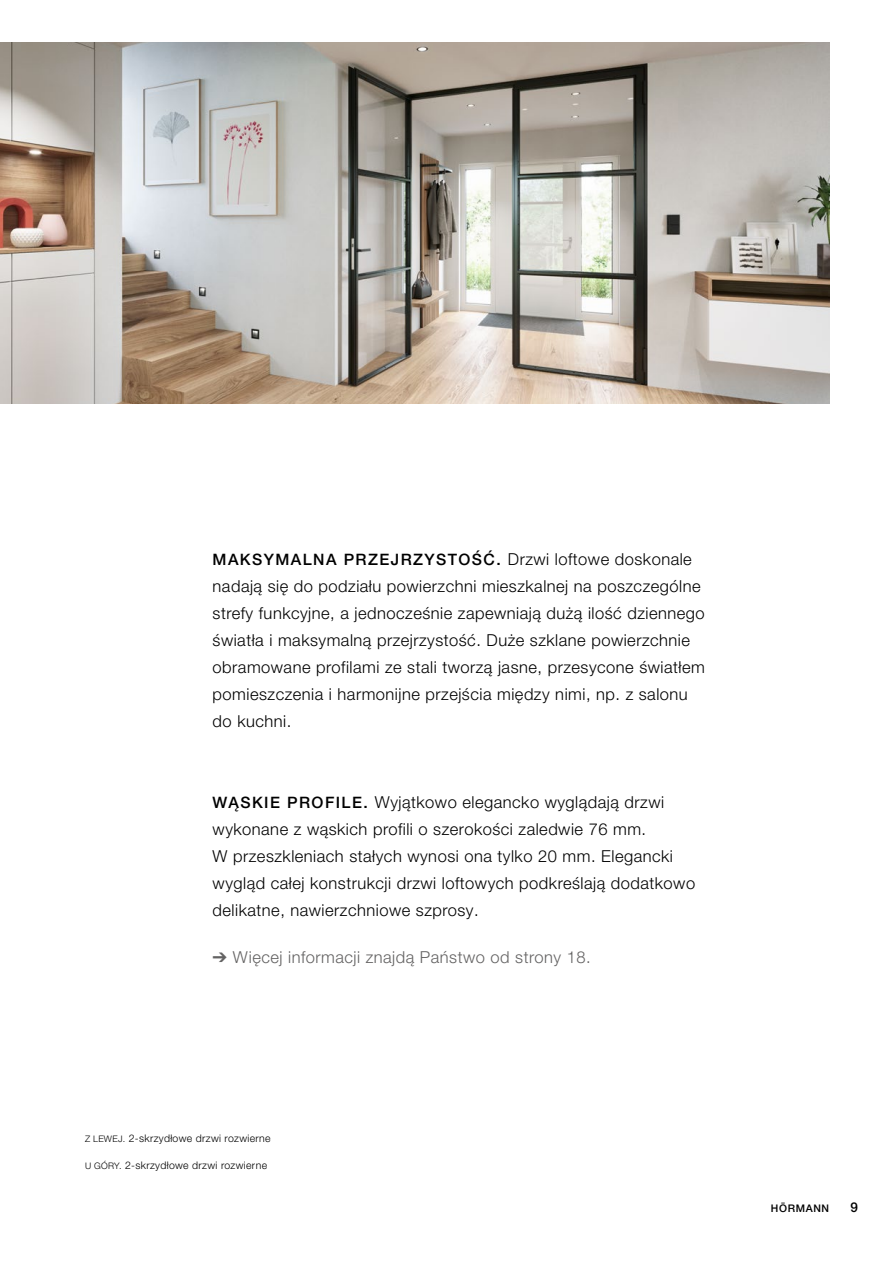
<style>
.page{position:relative;width:893px;height:1263px;background:#fff}
.page>*{position:absolute;margin:0;border:0;box-sizing:border-box;transform-origin:0 0}
.t1{font:300 16.5px/27px "Hoermann Helvetica Neue";letter-spacing:.03em;color:#000}
.t2{font:300 16.5px "Hoermann Helvetica Neue";letter-spacing:.03em;color:#646363}
.t3{font:500 15.75px "Hoermann Helvetica Neue";letter-spacing:.09em;color:#000}
.t4{font:500 13.5px "Hoermann Helvetica Neue";color:#000}
.t5{font:300 10.5px "Hoermann Helvetica Neue";letter-spacing:.03em;color:#000}
.t6{font:500 10.5px "Hoermann Helvetica Neue";letter-spacing:.06em;color:#000}
.s1{font-weight:300;font-size:16.5px}
.s2{font-weight:500;font-size:15.75px}
.s3{font-size:9px}
</style>
<div class="page">
<img style="left:0;top:43px;width:829px;height:361px">
<p class="t3" style="left:213px;top:548px;width:481px">MAKSYMALNA PRZEJRZYSTOŚĆ. <span class="s1">Drzwi loftowe doskonale</span></p>
<p class="t1" style="left:213px;top:571px;width:494px">nadają się do podziału powierzchni mieszkalnej na poszczególne strefy funkcyjne, a jednocześnie zapewniają dużą ilość dziennego światła i maksymalną przejrzystość. Duże szklane powierzchnie obramowane profilami ze stali tworzą jasne, przesycone światłem pomieszczenia i harmonijne przejścia między nimi, np. z salonu do kuchni.</p>
<p class="t1" style="left:213px;top:787px;width:484px"><span class="s2">WĄSKIE PROFILE.</span> Wyjątkowo elegancko wyglądają drzwi wykonane z wąskich profili o szerokości zaledwie 76 mm.<br>W przeszkleniach stałych wynosi ona tylko 20 mm. Elegancki wygląd całej konstrukcji drzwi loftowych podkreślają dodatkowo delikatne, nawierzchniowe szprosy.</p>
<p class="t2" style="left:213px;top:945px;width:379px">➔ Więcej informacji znajdą Państwo od strony 18.</p>
<p class="t5" style="left:85px;top:1131px;width:187px"><span class="s3">Z LEWEJ.</span> 2-skrzydłowe drzwi rozwierne</p>
<p class="t5" style="left:85px;top:1158px;width:184px"><span class="s3">U GÓRY.</span> 2-skrzydłowe drzwi rozwierne</p>
<p class="t6" style="left:771px;top:1201px;width:60px">HÖRMANN</p>
<p class="t4" style="left:850px;top:1198px;width:9px">9</p>
</div>
